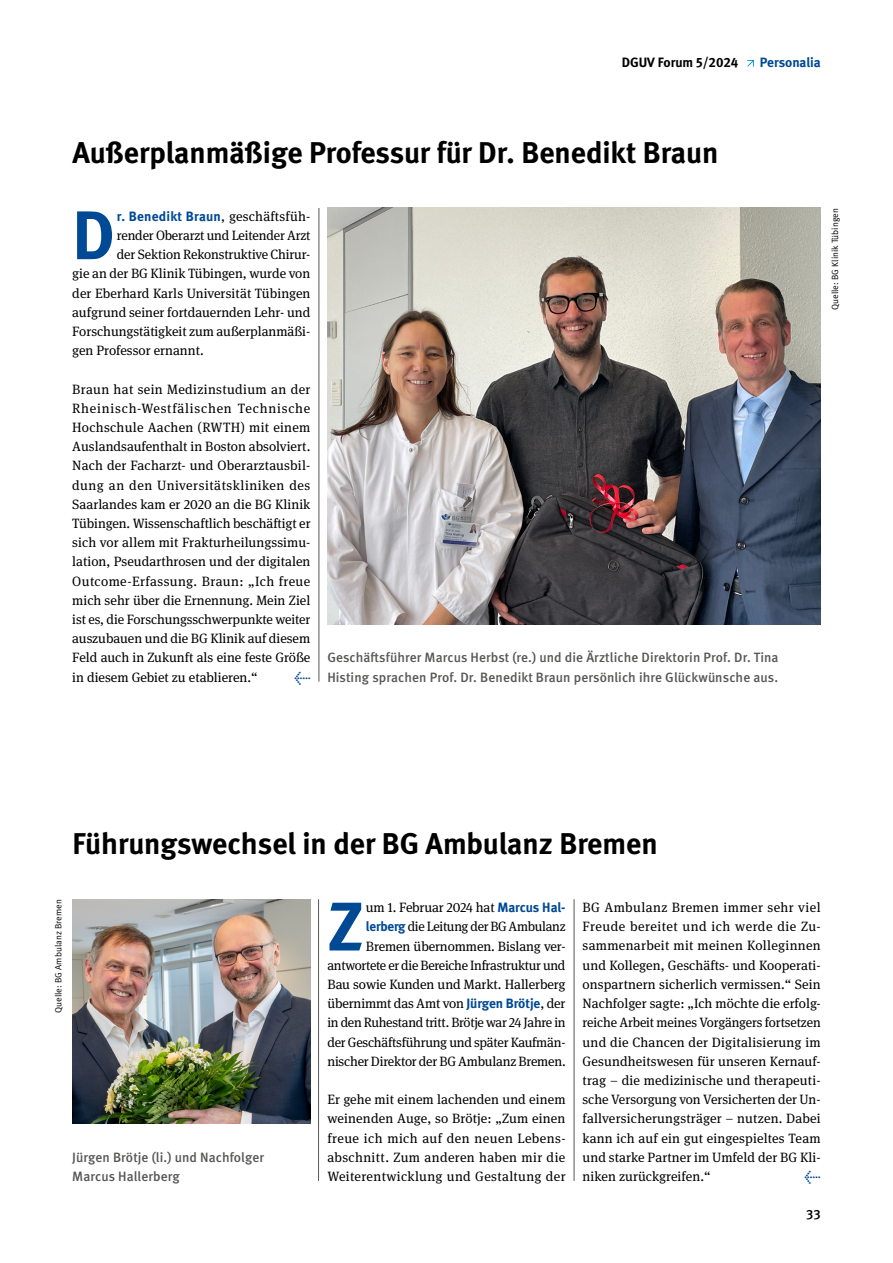
<style>
.page{position:relative;width:893px;height:1263px;background:#fff}
.page>*{position:absolute;margin:0;border:0;box-sizing:border-box;transform-origin:0 0}
.Fließtext_Initial_book_9pt{font:700 68.7px "DGUV Meta";color:#004994}
.Headline_bold_24pt{font:700 30px "DGUV Meta";color:#000}
.Fließtext_book_9pt{font:13.5px/19.2px "DGUV Meta Serif";letter-spacing:.005em;color:#000;text-align:justify}
.Fließtext_Initial_book_9pt-2{font:13.5px/19.2px "DGUV Meta Serif";letter-spacing:-.01em;color:#000;text-align:right}
.Bildunterschrift{font:500 13.5px/19.2px "DGUV Meta";letter-spacing:.01em;color:#575756}
.Fließtext_Initial_book_9pt-3{font:700 13.5px "DGUV Meta";letter-spacing:.005em;color:#004994}
.t1{font:700 13.5px "DGUV Meta";color:#000}
.t2{font:500 13.5px "DGUV Meta";color:#000}
.t3{font:500 13.5px "DGUV Meta";color:#004994}
.t4{font:9px "DGUV Meta";letter-spacing:.01em;color:#000}
.s1{font-family:"DGUV Meta Serif";font-weight:400;color:#000}
.s2{font-family:"DGUV Meta";font-weight:700;color:#004994}
</style>
<div class="page">
<svg style="left:747px;top:60px;width:7px;height:7px"></svg>
<img style="left:327px;top:208px;width:494px;height:416px">
<hr style="left:319px;top:208px;width:1px;height:474px;background:#575756">
<img style="left:72px;top:899px;width:238px;height:224px">
<hr style="left:574px;top:899px;width:1px;height:282px;background:#575756">
<hr style="left:318px;top:899px;width:1px;height:282px;background:#575756">
<p class="t1" style="left:622px;top:54px;width:118px">DGUV Forum 5/2024</p>
<p class="Fließtext_Initial_book_9pt-3" style="left:760px;top:54px;width:62px">Personalia</p>
<h3 class="Headline_bold_24pt" style="left:72px;top:135px;width:647px">Außerplanmäßige Professur für Dr. Benedikt Braun</h3>
<p class="Fließtext_Initial_book_9pt" style="left:72px;top:194px;width:44px">D</p>
<p class="Fließtext_Initial_book_9pt-3" style="left:117px;top:208px;width:195px">r. Benedikt Braun<span class="s1">, geschäftsfüh-</span></p>
<p class="Fließtext_Initial_book_9pt-2" style="left:117px;top:226px;width:195px">render Oberarzt und Leitender Arzt</p>
<p class="Fließtext_Initial_book_9pt-2" style="left:117px;top:245px;width:195px">der Sektion Rekonstruktive Chirur-</p>
<p class="Fließtext_Initial_book_9pt-2" style="left:72px;top:264px;width:240px">gie an der BG Klinik Tübingen, wurde von</p>
<p class="Fließtext_Initial_book_9pt-2" style="left:72px;top:284px;width:240px">der Eberhard Karls Universität Tübingen</p>
<p class="Fließtext_Initial_book_9pt-2" style="left:72px;top:303px;width:240px">aufgrund seiner fortdauernden Lehr- und</p>
<p class="Fließtext_Initial_book_9pt-2" style="left:72px;top:322px;width:240px">Forschungstätigkeit zum außerplanmäßi-</p>
<p class="Fließtext_Initial_book_9pt-2" style="left:72px;top:341px;width:133px">gen Professor ernannt.</p>
<p class="Fließtext_book_9pt" style="left:72px;top:380px;width:240px">Braun hat sein Medizinstudium an der Rheinisch-Westfälischen Technische Hochschule Aachen (RWTH) mit einem Auslandsaufenthalt in Boston absolviert.<br>Nach der Facharzt- und Oberarztausbil&shy;dung an den Universitätskliniken des Saarlandes kam er 2020 an die BG Klinik Tübingen. Wissenschaftlich beschäftigt er sich vor allem mit Frakturheilungssimu&shy;lation, Pseudarthrosen und der digitalen Outcome-Erfassung. Braun: „Ich freue mich sehr über die Ernennung. Mein Ziel ist es, die Forschungsschwerpunkte weiter auszubauen und die BG Klinik auf diesem Feld auch in Zukunft als eine feste Größe in diesem Gebiet zu etablieren.“</p>
<p class="t3" style="left:294px;top:669px;width:18px">←</p>
<p class="Bildunterschrift" style="left:327px;top:649px;width:453px">Geschäftsführer Marcus Herbst (re.) und die Ärztliche Direktorin Prof. Dr. Tina<br>Histing sprachen Prof. Dr. Benedikt Braun persönlich ihre Glückwünsche aus.</p>
<p class="t4" style="left:830px;top:310px;width:104px;rotate:-90deg">Quelle: BG Klinik Tübingen</p>
<h3 class="Headline_bold_24pt" style="left:72px;top:826px;width:587px">Führungswechsel in der BG Ambulanz Bremen</h3>
<p class="t4" style="left:53px;top:1013px;width:115px;rotate:-90deg">Quelle: BG Ambulanz Bremen</p>
<p class="Fließtext_Initial_book_9pt" style="left:327px;top:886px;width:38px">Z</p>
<p class="Fließtext_Initial_book_9pt-2" style="left:327px;top:898px;width:240px">um 1. Februar 2024 hat <span class="s2">Marcus Hal&shy;lerberg</span> die Leitung der BG Ambulanz Bremen übernommen. Bislang ver&shy;antwortete er die Bereiche Infrastruktur und Bau sowie Kunden und Markt. Hallerberg übernimmt das Amt von <span class="s2">Jürgen Brötje</span>, der in den Ruhestand tritt. Brötje war 24 Jahre in der Geschäftsführung und später Kaufmän&shy;nischer Direktor der BG Ambulanz Bremen.</p>
<p class="Fließtext_book_9pt" style="left:327px;top:1090px;width:240px">Er gehe mit einem lachenden und einem weinenden Auge, so Brötje: „Zum einen freue ich mich auf den neuen Lebens&shy;abschnitt. Zum anderen haben mir die Weiterentwicklung und Gestaltung der</p>
<p class="Bildunterschrift" style="left:72px;top:1148px;width:193px">Jürgen Brötje (li.) und Nachfolger<br>Marcus Hallerberg</p>
<p class="Fließtext_book_9pt" style="left:583px;top:898px;width:240px">BG Ambulanz Bremen immer sehr viel Freude bereitet und ich werde die Zu&shy;sammenarbeit mit meinen Kolleginnen und Kollegen, Geschäfts- und Kooperati&shy;onspartnern sicherlich vermissen.“ Sein Nachfolger sagte: „Ich möchte die erfolg&shy;reiche Arbeit meines Vorgängers fortsetzen und die Chancen der Digitalisierung im Gesundheitswesen für unseren Kernauf&shy;trag – die medizinische und therapeuti&shy;sche Versorgung von Versicherten der Un&shy;fallversicherungsträger – nutzen. Dabei kann ich auf ein gut eingespieltes Team und starke Partner im Umfeld der BG Kli&shy;niken zurückgreifen.“</p>
<p class="t3" style="left:805px;top:1168px;width:18px">←</p>
<p class="t2" style="left:806px;top:1207px;width:16px">33</p>
</div>
